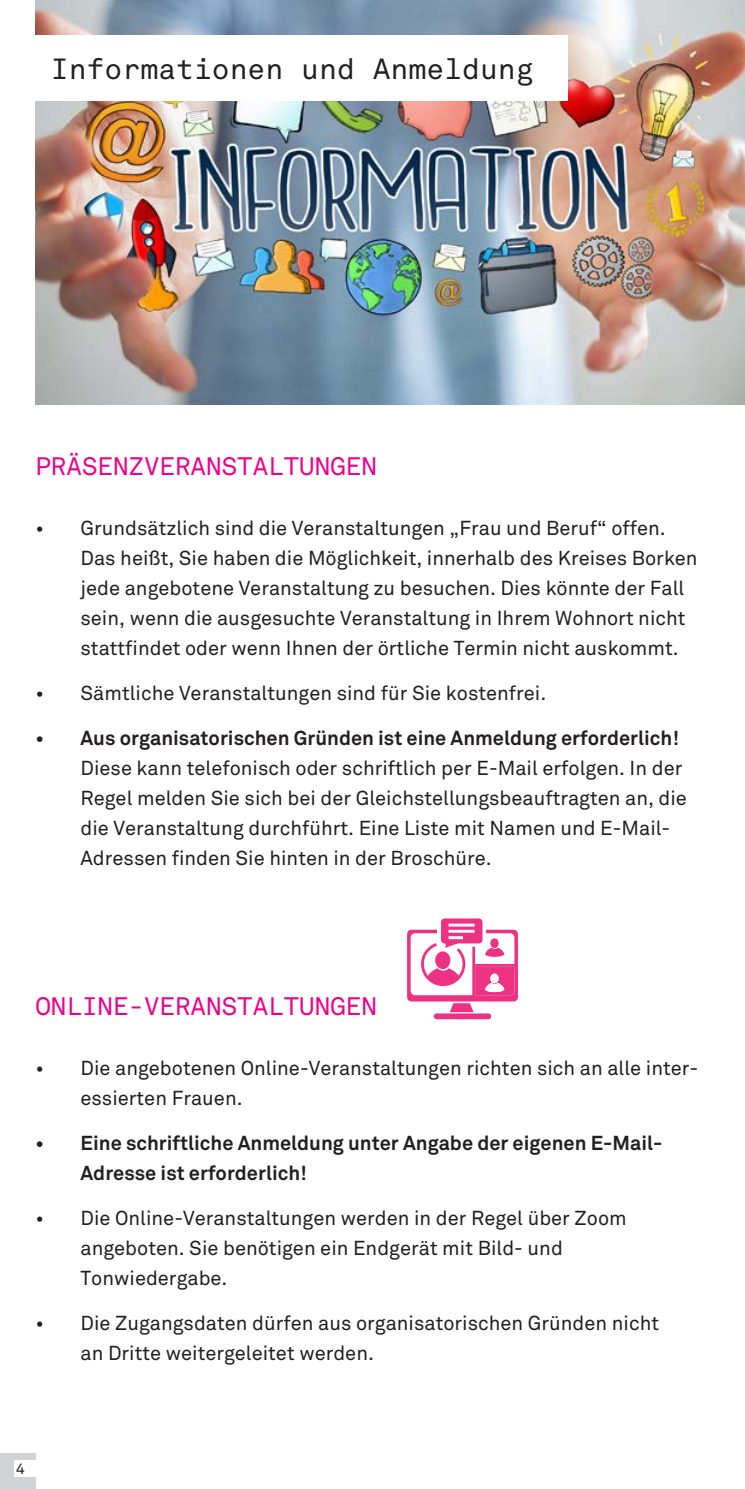
<style>
.page{position:relative;width:745px;height:1489px;background:#fff}
.page>*{position:absolute;margin:0;border:0;box-sizing:border-box;transform-origin:0 0}
.t1{font:28.75px "Akkurat Mono";color:#231f20}
.t2{font:25px "Akkurat Mono";color:#ed028c}
.t3{font:20px/30px "Akkurat";color:#231f20}
.t4{font:700 20px/30px "Akkurat";color:#231f20}
.t5{font:15px "Akkurat Mono";color:#231f20}
</style>
<div class="page">
<div style="left:0;top:1453px;width:35px;height:35px;background:#d1d2d4"></div>
<div style="left:14px;top:1460px;width:26px;height:16px;background:#fff"></div>
<img style="left:35px;top:0;width:709px;height:404px">
<div style="left:35px;top:35px;width:532px;height:66px;background:#fff"></div>
<div style="left:433px;top:1013px;width:58px;height:6px;background:#ee3283;border-radius:3px"></div>
<svg style="left:407px;top:918px;width:110px;height:94px"></svg>
<h1 class="t1" style="left:51px;top:51px;width:484px">Informationen und Anmeldung</h1>
<p class="t2" style="left:35px;top:451px;width:342px">PRÄSENZVERANSTALTUNGEN</p>
<p class="t3" style="left:80px;top:513px;width:618px;text-indent:-45px">• Grundsätzlich sind die Veranstaltungen „Frau und Beruf“ offen.<br>Das heißt, Sie haben die Möglichkeit, innerhalb des Kreises Borken jede angebotene Veranstaltung zu besuchen. Dies könnte der Fall sein, wenn die ausgesuchte Veranstaltung in Ihrem Wohnort nicht stattfindet oder wenn Ihnen der örtliche Termin nicht auskommt.</p>
<p class="t3" style="left:35px;top:678px;width:512px">• Sämtliche Veranstaltungen sind für Sie kostenfrei.</p>
<p class="t4" style="left:35px;top:723px;width:644px">• Aus organisatorischen Gründen ist eine Anmeldung erforderlich!</p>
<p class="t3" style="left:80px;top:753px;width:607px">Diese kann telefonisch oder schriftlich per E-Mail erfolgen. In der Regel melden Sie sich bei der Gleichstellungsbeauftragten an, die die Veranstaltung durchführt. Eine Liste mit Namen und E-Mail-Adressen finden Sie hinten in der Broschüre.</p>
<p class="t2" style="left:35px;top:991px;width:342px">ONLINE-VERANSTALTUNGEN</p>
<p class="t3" style="left:80px;top:1053px;width:619px;text-indent:-45px">• Die angebotenen Online-Veranstaltungen richten sich an alle inter&shy;essierten Frauen.</p>
<p class="t4" style="left:80px;top:1128px;width:583px;text-indent:-45px">• Eine schriftliche Anmeldung unter Angabe der eigenen E-Mail-<br>Adresse ist erforderlich!</p>
<p class="t3" style="left:80px;top:1203px;width:547px;text-indent:-45px">• Die Online-Veranstaltungen werden in der Regel über Zoom angeboten. Sie benötigen ein Endgerät mit Bild- und<br>Tonwiedergabe.</p>
<p class="t3" style="left:80px;top:1308px;width:579px;text-indent:-45px">• Die Zugangsdaten dürfen aus organisatorischen Gründen nicht an Dritte weitergeleitet werden.</p>
<p class="t5" style="left:16px;top:1459px;width:11px">4</p>
</div>
